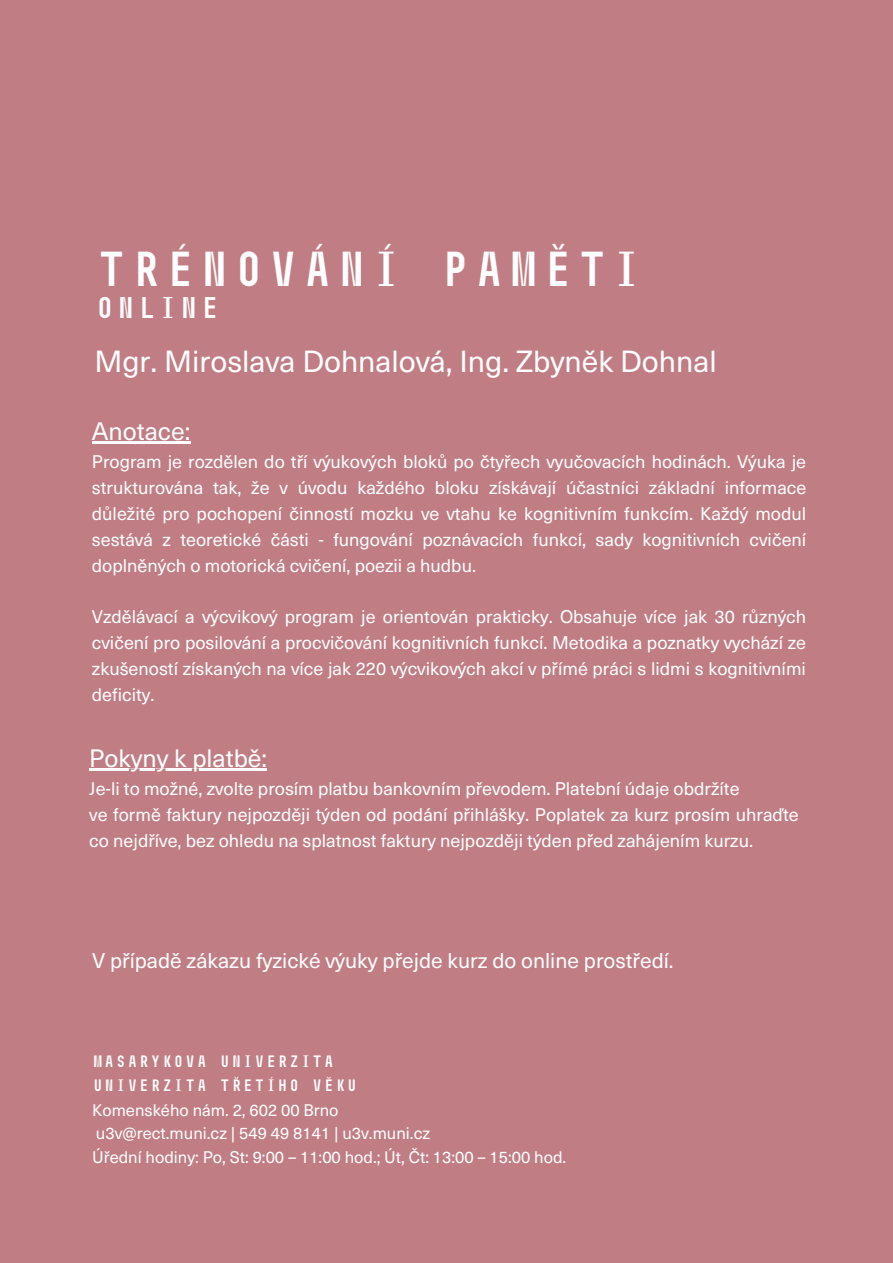
<style>
.page{position:relative;width:893px;height:1263px;background:#c07e84}
.page>*{position:absolute;margin:0;border:0;box-sizing:border-box;transform-origin:0 0}
.t1{font:700 49.05px "Muni";color:#fff}
.t2{font:30px "Neue Haas Unica Pro";color:#fff}
.t3{font:700 30px "Muni";color:#fff}
.t4{font:24.75px "Neue Haas Unica Pro";color:#fff}
.t5{font:21px "Neue Haas Unica Pro";color:#fff}
.t6{font:18px/25.9px "Neue Haas Unica Pro";color:#fff;text-align:justify}
.t7{font:16.5px/23.6px "Neue Haas Unica Pro";color:#fff}
.t8{font:700 16.5px/23.6px "Muni";color:#fff}
</style>
<div class="page">
<hr style="left:92px;top:442px;width:98px;height:2px;background:#fff">
<hr style="left:89px;top:769px;width:178px;height:2px;background:#fff">
<h1 class="t1" style="left:94px;top:240px;width:551px">TRÉNOVÁNÍ PAMĚTI</h1>
<h2 class="t3" style="left:94px;top:289px;width:127px">ONLINE</h2>
<h2 class="t2" style="left:94px;top:337px;width:624px">Mgr. Miroslava Dohnalová, Ing. Zbyněk Dohnal</h2>
<h3 class="t4" style="left:92px;top:411px;width:100px">Anotace:</h3>
<p class="t6" style="left:92px;top:448px;width:716px">Program je rozdělen do tří výukových bloků po čtyřech vyučovacích hodinách. Výuka je strukturována tak, že v úvodu každého bloku získávají účastníci základní informace důležité pro pochopení činností mozku ve vtahu ke kognitivním funkcím. Každý modul sestává z teoretické části - fungování poznávacích funkcí, sady kognitivních cvičení doplněných o motorická cvičení, poezii a hudbu.</p>
<p class="t6" style="left:92px;top:603px;width:716px">Vzdělávací a výcvikový program je orientován prakticky. Obsahuje více jak 30 různých cvičení pro posilování a procvičování kognitivních funkcí. Metodika a poznatky vychází ze zkušeností získaných na více jak 220 výcvikových akcí v přímé práci s lidmi s kognitivními deficity.</p>
<h3 class="t4" style="left:89px;top:738px;width:179px">Pokyny k platbě:</h3>
<p class="t6" style="left:89px;top:775px;width:711px;text-align:left">Je-li to možné, zvolte prosím platbu bankovním převodem. Platební údaje obdržíte<br>ve formě faktury nejpozději týden od podání přihlášky. Poplatek za kurz prosím uhraďte co nejdříve, bez ohledu na splatnost faktury nejpozději týden před zahájením kurzu.</p>
<p class="t5" style="left:92px;top:943px;width:583px">V případě zákazu fyzické výuky přejde kurz do online prostředí.</p>
<p class="t8" style="left:92px;top:1050px;width:267px">MASARYKOVA UNIVERZITA<br>UNIVERZITA TŘETÍHO VĚKU</p>
<p class="t7" style="left:92px;top:1097px;width:475px">Komenského nám. 2, 602 00 Brno<br>u3v@rect.muni.cz | 549 49 8141 | u3v.muni.cz<br>Úřední hodiny: Po, St: 9:00 – 11:00 hod.; Út, Čt: 13:00 – 15:00 hod.</p>
</div>
